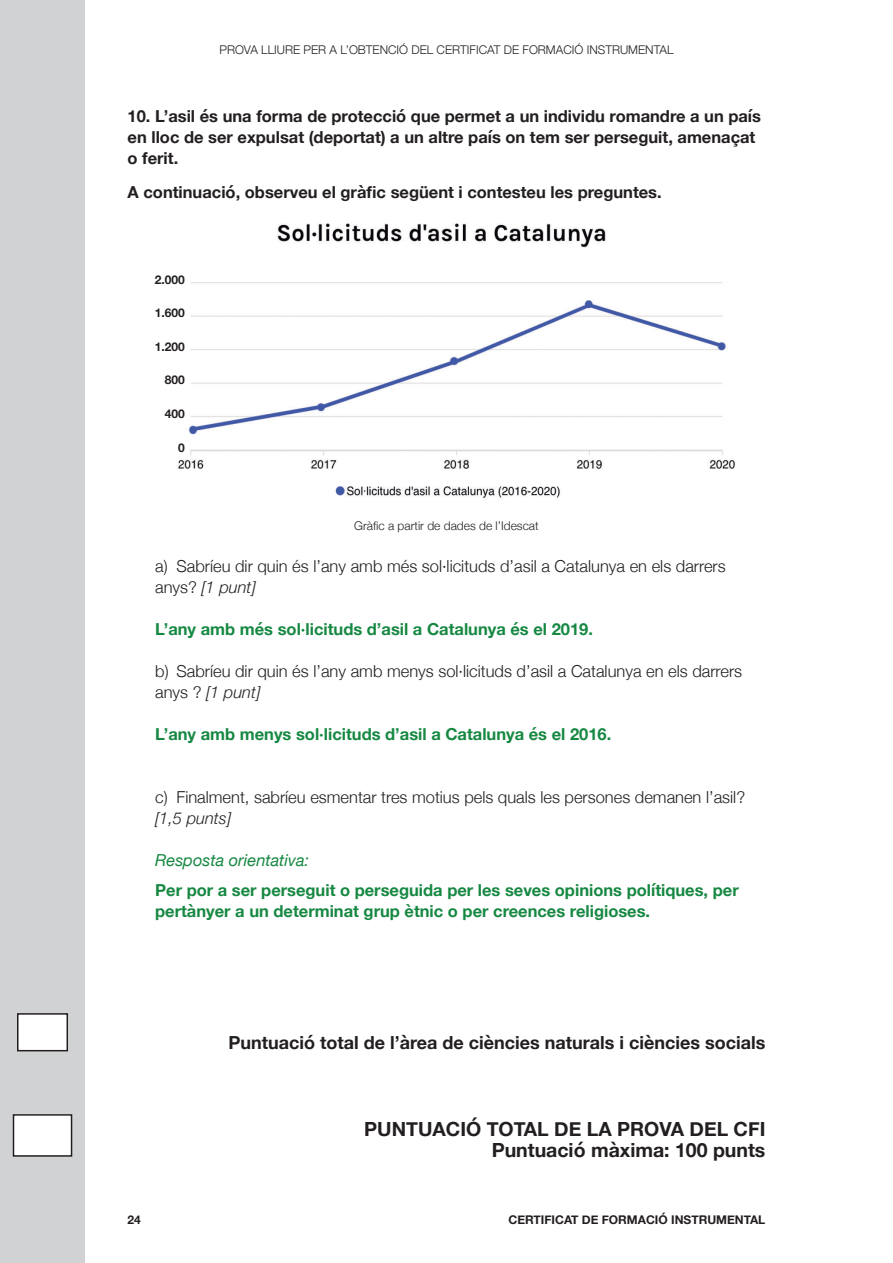
<style>
.page{position:relative;width:893px;height:1263px;background:#fff}
.page>*{position:absolute;margin:0;border:0;box-sizing:border-box;transform-origin:0 0}
.Text{font:700 19.5px "Helvetica Neue";color:#231f20}
.Pregunta{font:700 18px "Helvetica Neue";color:#231f20}
.Subpregunta{font:300 16.5px/21px "Helvetica Neue";color:#231f20}
.Subpregunta-2{font:700 16.5px/21px "Helvetica Neue";color:#168842}
.Pregunta-2{font:700 16.5px/21px "Helvetica Neue";color:#231f20}
.Subpregunta-3{font:italic 16.5px "Helvetica Neue";color:#168842}
.Subpregunta-4{font:300 12px "Helvetica Neue";color:#231f20}
.t1{font:700 12px "Helvetica Neue";color:#231f20}
.s1{font-style:italic}
</style>
<div class="page">
<div style="left:0;top:0;width:85px;height:1263px;background:#d1d2d4"></div>
<img style="left:178px;top:223px;width:557px;height:275px">
<div style="left:14px;top:1115px;width:58px;height:41px;background:#fff"></div>
<div style="left:13px;top:1114px;width:59px;height:43px;border:2px solid #231f20"></div>
<div style="left:18px;top:1014px;width:49px;height:37px;background:#fff"></div>
<div style="left:17px;top:1013px;width:51px;height:38px;border:2px solid #231f20"></div>
<div style="left:130px;top:272px;width:55px;height:179px;background:#fff"></div>
<p class="Subpregunta-4" style="left:219px;top:40px;width:456px">PROVA LLIURE PER A L’OBTENCIÓ DEL CERTIFICAT DE FORMACIÓ INSTRUMENTAL</p>
<p class="Pregunta-2" style="left:128px;top:106px;width:635px">10. L’asil és una forma de protecció que permet a un individu romandre a un país en lloc de ser expulsat (deportat) a un altre país on tem ser perseguit, amenaçat o ferit.</p>
<p class="Pregunta-2" style="left:128px;top:182px;width:536px">A continuació, observeu el gràfic següent i contesteu les preguntes.</p>
<p class="t1" style="left:155px;top:270px;width:32px">2.000</p>
<p class="t1" style="left:155px;top:304px;width:32px">1.600</p>
<p class="t1" style="left:155px;top:337px;width:32px">1.200</p>
<p class="t1" style="left:165px;top:371px;width:22px">800</p>
<p class="t1" style="left:165px;top:404px;width:22px">400</p>
<p class="t1" style="left:178px;top:438px;width:8px">0</p>
<p class="Subpregunta-4" style="left:354px;top:516px;width:186px">Gràfic a partir de dades de l’Idescat</p>
<p class="Subpregunta" style="left:155px;top:555px;width:572px">a) Sabríeu dir quin és l’any amb més sol·licituds d’asil a Catalunya en els darrers anys? <span class="s1">[1 punt]</span></p>
<p class="Subpregunta-2" style="left:155px;top:619px;width:439px">L’any amb més sol·licituds d’asil a Catalunya és el 2019.</p>
<p class="Subpregunta" style="left:155px;top:660px;width:588px">b) Sabríeu dir quin és l’any amb menys sol·licituds d’asil a Catalunya en els darrers anys ? <span class="s1">[1 punt]</span></p>
<p class="Subpregunta-2" style="left:155px;top:724px;width:458px">L’any amb menys sol·licituds d’asil a Catalunya és el 2016.</p>
<p class="Subpregunta" style="left:155px;top:786px;width:591px">c) Finalment, sabríeu esmentar tres motius pels quals les persones demanen l’asil? <span class="s1">[1,5 punts]</span></p>
<p class="Subpregunta-3" style="left:155px;top:848px;width:156px">Resposta orientativa:</p>
<p class="Subpregunta-2" style="left:155px;top:880px;width:585px">Per por a ser perseguit o perseguida per les seves opinions polítiques, per pertànyer a un determinat grup ètnic o per creences religioses.</p>
<p class="Pregunta" style="left:229px;top:1028px;width:538px">Puntuació total de l’àrea de ciències naturals i ciències socials</p>
<p class="Text" style="left:364px;top:1113px;width:403px">PUNTUACIÓ TOTAL DE LA PROVA DEL CFI</p>
<p class="Text" style="left:492px;top:1134px;width:275px">Puntuació màxima: 100 punts</p>
<p class="t1" style="left:128px;top:1210px;width:15px">24</p>
<p class="t1" style="left:508px;top:1210px;width:258px">CERTIFICAT DE FORMACIÓ INSTRUMENTAL</p>
</div>
